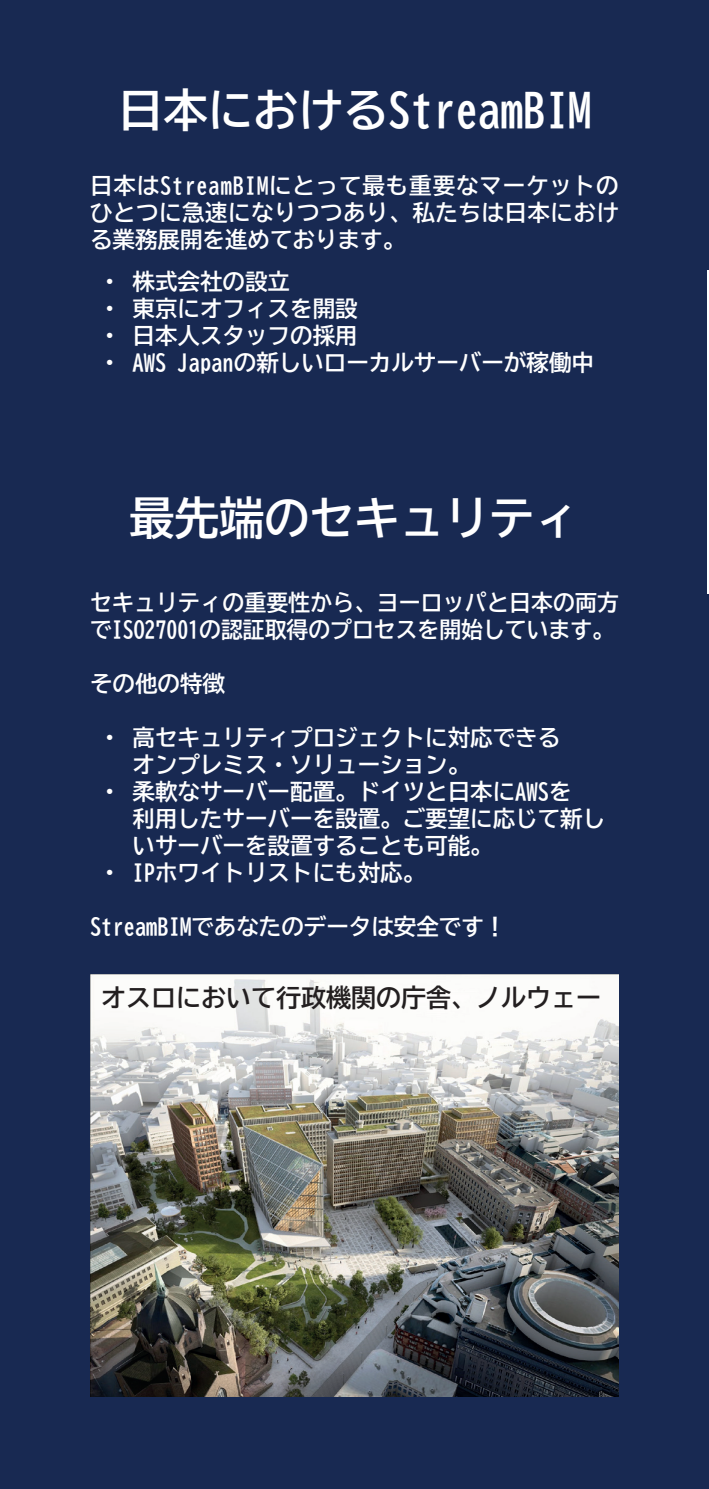
<style>
.page{position:relative;width:709px;height:1489px;background:#fff}
.page>*{position:absolute;margin:0;border:0;box-sizing:border-box;transform-origin:0 0}
.t1{font:45px "BIZ UD Gothic Bold";color:#fff}
.t2{font:25px "BIZ UD Gothic Bold";color:#231f20}
.t3{font:22.5px/27px "BIZ UD Gothic Bold";color:#fff}
</style>
<div class="page">
<div style="left:0;top:0;width:709px;height:1488px;background:#182952"></div>
<hr style="left:707px;top:270px;width:2px;height:323px;background:#fff">
<img style="left:90px;top:974px;width:529px;height:422px">
<h1 class="t1" style="left:118px;top:88px;width:474px">日本におけるStreamBIM</h1>
<p class="t3" style="left:90px;top:172px;width:530px;text-align:justify">日本はStreamBIMにとって最も重要なマーケットのひとつに急速になりつつあり、私たちは日本における業務展開を進めております。</p>
<p class="t3" style="left:104px;top:267px;width:187px">• 株式会社の設立</p>
<p class="t3" style="left:104px;top:294px;width:255px">• 東京にオフィスを開設</p>
<p class="t3" style="left:104px;top:321px;width:255px">• 日本人スタッフの採用</p>
<p class="t3" style="left:104px;top:348px;width:491px">• AWS Japanの新しいローカルサーバーが稼働中</p>
<h1 class="t1" style="left:129px;top:496px;width:451px">最先端のセキュリティ</h1>
<p class="t3" style="left:90px;top:588px;width:530px">セキュリティの重要性から、ヨーロッパと日本の両方でISO27001の認証取得のプロセスを開始しています。</p>
<p class="t3" style="left:90px;top:669px;width:136px">その他の特徴</p>
<p class="t3" style="left:133px;top:723px;width:429px;text-indent:-28px">• 高セキュリティプロジェクトに対応できるオンプレミス・ソリューション。</p>
<p class="t3" style="left:133px;top:777px;width:474px;text-indent:-28px">• 柔軟なサーバー配置。ドイツと日本にAWSを<br>利用したサーバーを設置。ご要望に応じて新しいサーバーを設置することも可能。</p>
<p class="t3" style="left:104px;top:858px;width:322px">• IPホワイトリストにも対応。</p>
<p class="t3" style="left:90px;top:912px;width:418px">StreamBIMであなたのデータは安全です！</p>
<p class="t2" style="left:101px;top:984px;width:502px">オスロにおいて行政機関の庁舎、ノルウェー</p>
</div>
